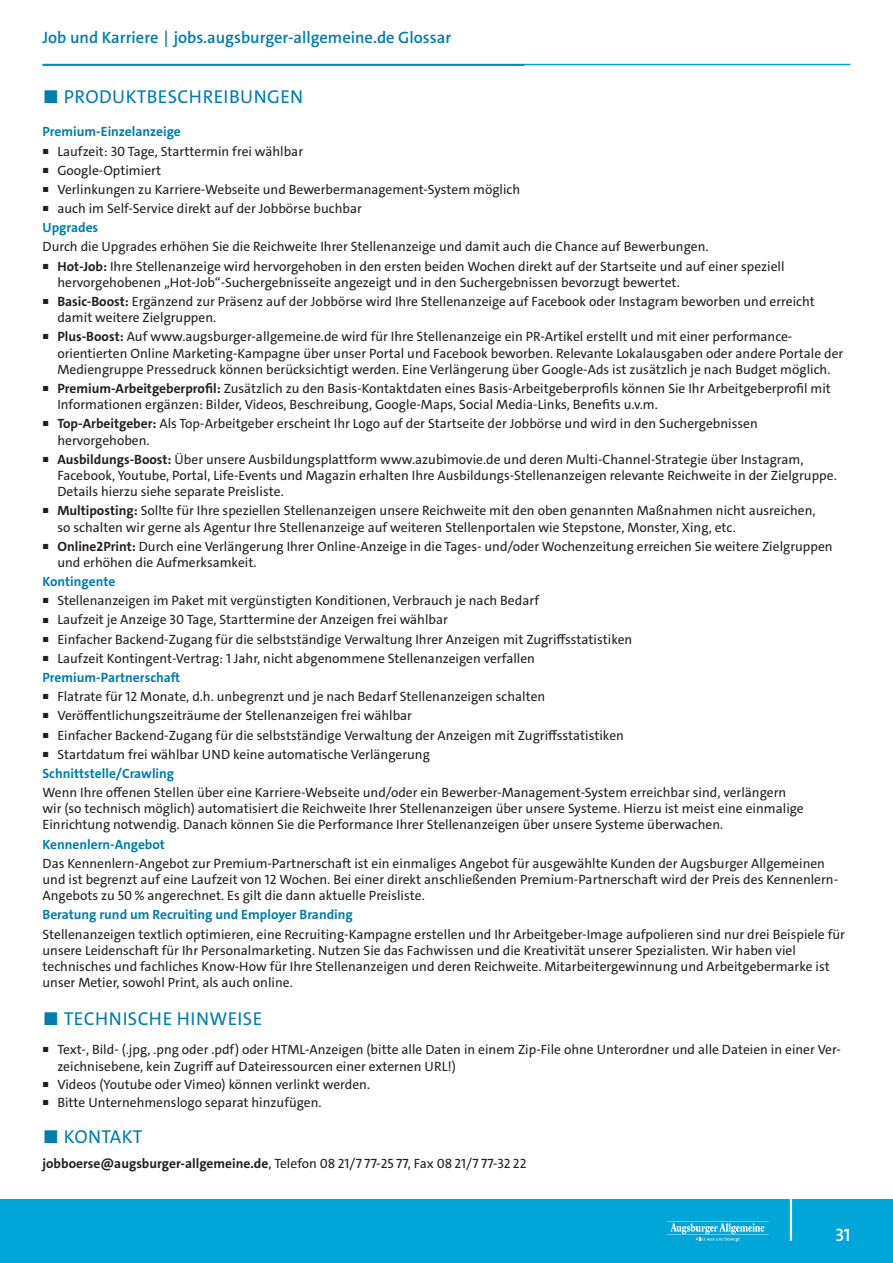
<style>
.page{position:relative;width:893px;height:1263px;background:#fff}
.page>*{position:absolute;margin:0;border:0;box-sizing:border-box;transform-origin:0 0}
.t1{font:18.75px "The Sans C4 s";letter-spacing:.02em;color:#007dad}
.t2{font:600 18px "The Sans C4 s";color:#fff}
.t3{font:600 16.5px "The Sans C4 s";color:#007dad}
.t4{font:13.5px/19.2px "The Sans C4 s";color:#231f20}
.t5{font:700 13.5px "The Sans C4 s";color:#007dad}
.s1{font-weight:200}
.s2{font-weight:700;color:#007dad}
.s3{font-weight:200;font-size:7.5px}
.s4{font-weight:700}
</style>
<div class="page">
<div style="left:0;top:1199px;width:893px;height:64px;background:#00a6d7"></div>
<hr style="left:43px;top:64px;width:807px;height:1px;background:#00a6d7">
<hr style="left:790px;top:1199px;width:2px;height:42px;background:#fff">
<hr style="left:667px;top:1221px;width:101px;height:1px;background:#fff">
<hr style="left:667px;top:1234px;width:101px;height:1px;background:#fff">
<svg style="left:671px;top:1223px;width:93px;height:19px"></svg>
<hr style="left:43px;top:64px;width:482px;height:2px;background:#007dad">
<p class="t3" style="left:43px;top:27px;width:410px">Job und Karriere | jobs.augsburger-allgemeine.de Glossar</p>
<h1 class="t1" style="left:43px;top:85px;width:262px"><span class="s1">◼</span> PRODUKTBESCHREIBUNGEN</h1>
<p class="t4" style="left:43px;top:122px;width:479px"><span class="s2">Premium-Einzelanzeige<br></span><span class="s3">◼</span> Laufzeit: 30 Tage, Starttermin frei wählbar<br><span class="s3">◼</span> Google-Optimiert<br><span class="s3">◼</span> Verlinkungen zu Karriere-Webseite und Bewerbermanagement-System möglich <span class="s3">◼</span> auch im Self-Service direkt auf der Jobbörse buchbar<br><span class="s2">Upgrades</span></p>
<p class="t4" style="left:43px;top:237px;width:744px">Durch die Upgrades erhöhen Sie die Reichweite Ihrer Stellenanzeige und damit auch die Chance auf Bewerbungen.<br><span class="s3">◼</span> <span class="s4">Hot-Job:</span> Ihre Stellenanzeige wird hervorgehoben in den ersten beiden Wochen direkt auf der Startseite und auf einer speziell</p>
<p class="t4" style="left:43px;top:273px;width:774px;text-indent:15px">hervorgehobenen „Hot-Job“-Suchergebnisseite angezeigt und in den Suchergebnissen bevorzugt bewertet.<br><span class="s3">◼</span> <span class="s4">Basic-Boost:</span> Ergänzend zur Präsenz auf der Jobbörse wird Ihre Stellenanzeige auf Facebook oder Instagram beworben und erreicht</p>
<p class="t4" style="left:43px;top:308px;width:750px;text-indent:15px">damit weitere Zielgruppen.<br><span class="s3">◼</span> <span class="s4">Plus-Boost:</span> Auf www.augsburger-allgemeine.de wird für Ihre Stellenanzeige ein PR-Artikel erstellt und mit einer performance-</p>
<p class="t4" style="left:57px;top:345px;width:787px;line-height:16.2px">orientierten Online Marketing-Kampagne über unser Portal und Facebook beworben. Relevante Lokalausgaben oder andere Portale der<br>Mediengruppe Pressedruck können berücksichtigt werden. Eine Verlängerung über Google-Ads ist zusätzlich je nach Budget möglich.</p>
<p class="t4" style="left:57px;top:380px;width:775px;line-height:16.2px;text-indent:-15px"><span class="s3">◼</span> <span class="s4">Premium-Arbeitgeberprofil:</span> Zusätzlich zu den Basis-Kontaktdaten eines Basis-Arbeitgeberprofils können Sie Ihr Arbeitgeberprofil mit<br>Informationen ergänzen: Bilder, Videos, Beschreibung, Google-Maps, Social Media-Links, Benefits u.v.m.</p>
<p class="t4" style="left:57px;top:416px;width:702px;line-height:16.2px;text-indent:-15px"><span class="s3">◼</span> <span class="s4">Top-Arbeitgeber:</span> Als Top-Arbeitgeber erscheint Ihr Logo auf der Startseite der Jobbörse und wird in den Suchergebnissen hervorgehoben.</p>
<p class="t4" style="left:57px;top:451px;width:781px;line-height:16.2px;text-indent:-15px"><span class="s3">◼</span> <span class="s4">Ausbildungs-Boost:</span> Über unsere Ausbildungsplattform www.azubimovie.de und deren Multi-Channel-Strategie über Instagram,<br>Facebook, Youtube, Portal, Life-Events und Magazin erhalten Ihre Ausbildungs-Stellenanzeigen relevante Reichweite in der Zielgruppe.<br>Details hierzu siehe separate Preisliste.</p>
<p class="t4" style="left:57px;top:503px;width:760px;line-height:16.2px;text-indent:-15px"><span class="s3">◼</span> <span class="s4">Multiposting:</span> Sollte für Ihre speziellen Stellenanzeigen unsere Reichweite mit den oben genannten Maßnahmen nicht ausreichen, so schalten wir gerne als Agentur Ihre Stellenanzeige auf weiteren Stellenportalen wie Stepstone, Monster, Xing, etc.</p>
<p class="t4" style="left:57px;top:538px;width:777px;line-height:16.2px;text-indent:-15px"><span class="s3">◼</span> <span class="s4">Online2Print:</span> Durch eine Verlängerung Ihrer Online-Anzeige in die Tages- und/oder Wochenzeitung erreichen Sie weitere Zielgruppen und erhöhen die Aufmerksamkeit.</p>
<p class="t4" style="left:43px;top:572px;width:591px"><span class="s2">Kontingente<br></span><span class="s3">◼</span> Stellenanzeigen im Paket mit vergünstigten Konditionen, Verbrauch je nach Bedarf<br><span class="s3">◼</span> Laufzeit je Anzeige 30 Tage, Starttermine der Anzeigen frei wählbar<br><span class="s3">◼</span> Einfacher Backend-Zugang für die selbstständige Verwaltung Ihrer Anzeigen mit Zugriffsstatistiken <span class="s3">◼</span> Laufzeit Kontingent-Vertrag: 1 Jahr, nicht abgenommene Stellenanzeigen verfallen <span class="s2">Premium-Partnerschaft<br></span><span class="s3">◼</span> Flatrate für 12 Monate, d.h. unbegrenzt und je nach Bedarf Stellenanzeigen schalten<br><span class="s3">◼</span> Veröffentlichungszeiträume der Stellenanzeigen frei wählbar<br><span class="s3">◼</span> Einfacher Backend-Zugang für die selbstständige Verwaltung der Anzeigen mit Zugriffsstatistiken <span class="s3">◼</span> Startdatum frei wählbar UND keine automatische Verlängerung<br><span class="s2">Schnittstelle/Crawling</span></p>
<p class="t4" style="left:43px;top:784px;width:763px;line-height:16.2px">Wenn Ihre offenen Stellen über eine Karriere-Webseite und/oder ein Bewerber-Management-System erreichbar sind, verlängern wir (so technisch möglich) automatisiert die Reichweite Ihrer Stellenanzeigen über unsere Systeme. Hierzu ist meist eine einmalige<br>Einrichtung notwendig. Danach können Sie die Performance Ihrer Stellenanzeigen über unsere Systeme überwachen.</p>
<p class="t5" style="left:43px;top:835px;width:124px">Kennenlern-Angebot</p>
<p class="t4" style="left:43px;top:855px;width:797px;line-height:16.2px">Das Kennenlern-Angebot zur Premium-Partnerschaft ist ein einmaliges Angebot für ausgewählte Kunden der Augsburger Allgemeinen und ist begrenzt auf eine Laufzeit von 12 Wochen. Bei einer direkt anschließenden Premium-Partnerschaft wird der Preis des Kennenlern-<br>Angebots zu 50 % angerechnet. Es gilt die dann aktuelle Preisliste.</p>
<p class="t5" style="left:43px;top:906px;width:312px">Beratung rund um Recruiting und Employer Branding</p>
<p class="t4" style="left:43px;top:926px;width:804px;line-height:16.2px">Stellenanzeigen textlich optimieren, eine Recruiting-Kampagne erstellen und Ihr Arbeitgeber-Image aufpolieren sind nur drei Beispiele für unsere Leidenschaft für Ihr Personalmarketing. Nutzen Sie das Fachwissen und die Kreativität unserer Spezialisten. Wir haben viel technisches und fachliches Know-How für Ihre Stellenanzeigen und deren Reichweite. Mitarbeitergewinnung und Arbeitgebermarke ist unser Metier, sowohl Print, als auch online.</p>
<h1 class="t1" style="left:43px;top:1007px;width:221px"><span class="s1">◼</span> TECHNISCHE HINWEISE</h1>
<p class="t4" style="left:57px;top:1042px;width:785px;line-height:16.2px;text-indent:-15px"><span class="s3">◼</span> Text-, Bild- (.jpg, .png oder .pdf) oder HTML-Anzeigen (bitte alle Daten in einem Zip-File ohne Unterordner und alle Dateien in einer Ver&shy;zeichnisebene, kein Zugriff auf Dateiressourcen einer externen URL!)</p>
<p class="t4" style="left:43px;top:1075px;width:329px;line-height:18.3px"><span class="s3">◼</span> Videos (Youtube oder Vimeo) können verlinkt werden. <span class="s3">◼</span> Bitte Unternehmenslogo separat hinzufügen.</p>
<h1 class="t1" style="left:43px;top:1124px;width:101px"><span class="s1">◼</span> KONTAKT</h1>
<p class="t4" style="left:43px;top:1153px;width:485px"><span class="s4">jobboerse@augsburger-allgemeine.de</span>, Telefon 08 21/7 77-25 77, Fax 08 21/7 77-32 22</p>
<h2 class="t2" style="left:835px;top:1223px;width:17px">31</h2>
</div>
